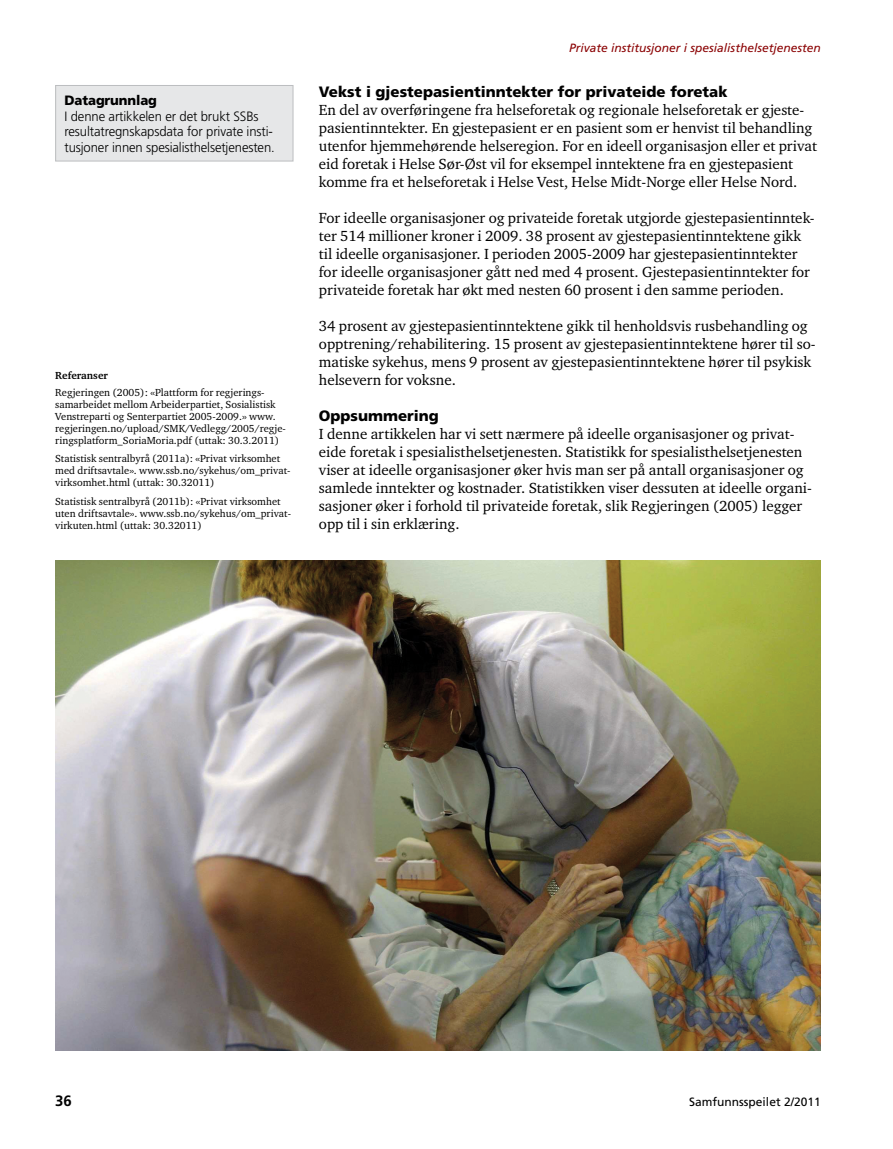
<style>
.page{position:relative;width:893px;height:1149px;background:#fff}
.page>*{position:absolute;margin:0;border:0;box-sizing:border-box;transform-origin:0 0}
.t1{font:15px/18px "Charter ITC Std";color:#000}
.t2{font:900 15px "Frutiger";color:#000}
.t3{font:700 15px "Frutiger";color:#000}
.t4{font:300 13.5px/15.8px "Frutiger";letter-spacing:-.01em;color:#000}
.t5{font:900 13.5px "Frutiger";letter-spacing:-.01em;color:#000}
.t6{font:italic 12px "Frutiger";color:#8b0304}
.t7{font:12px "Frutiger";color:#000}
.t8{font:10.5px/12px "Charter ITC Std";color:#000}
.t9{font:700 10.5px "Charter ITC Std";color:#000}
</style>
<div class="page">
<img style="left:55px;top:560px;width:766px;height:490px">
<div style="left:56px;top:85px;width:237px;height:76px;background:#e6e7e8"></div>
<div style="left:55px;top:85px;width:238px;height:76px;border:1px solid #bcbec0"></div>
<p class="t5" style="left:65px;top:92px;width:94px">Datagrunnlag</p>
<p class="t4" style="left:65px;top:108px;width:212px">I denne artikkelen er det brukt SSBs resultatregnskapsdata for private insti&shy;tusjoner innen spesialisthelsetjenesten.</p>
<p class="t9" style="left:55px;top:369px;width:54px">Referanser</p>
<p class="t8" style="left:55px;top:386px;width:232px">Regjeringen (2005): «Plattform for regjerings&shy;samarbeidet mellom Arbeiderpartiet, Sosialistisk Venstreparti og Senterpartiet 2005-2009.» www. regjeringen.no/upload/SMK/Vedlegg/2005/regje&shy;ringsplatform_SoriaMoria.pdf (uttak: 30.3.2011)</p>
<p class="t8" style="left:55px;top:452px;width:237px">Statistisk sentralbyrå (2011a): «Privat virksomhet med driftsavtale». www.ssb.no/sykehus/om_privat&shy;virksomhet.html (uttak: 30.32011)</p>
<p class="t8" style="left:55px;top:494px;width:237px">Statistisk sentralbyrå (2011b): «Privat virksomhet uten driftsavtale». www.ssb.no/sykehus/om_privat&shy;virkuten.html (uttak: 30.32011)</p>
<p class="t6" style="left:569px;top:41px;width:253px">Private institusjoner i spesialisthelsetjenesten</p>
<p class="t2" style="left:319px;top:82px;width:410px">Vekst i gjestepasientinntekter for privateide foretak</p>
<p class="t1" style="left:319px;top:100px;width:500px">En del av overføringene fra helseforetak og regionale helseforetak er gjeste&shy;pasientinntekter. En gjestepasient er en pasient som er henvist til behandling utenfor hjemmehørende helseregion. For en ideell organisasjon eller et privat eid foretak i Helse Sør-Øst vil for eksempel inntektene fra en gjestepasient komme fra et helseforetak i Helse Vest, Helse Midt-Norge eller Helse Nord.</p>
<p class="t1" style="left:319px;top:208px;width:497px">For ideelle organisasjoner og privateide foretak utgjorde gjestepasientinntek&shy;ter 514 millioner kroner i 2009. 38 prosent av gjestepasientinntektene gikk til ideelle organisasjoner. I perioden 2005-2009 har gjestepasientinntekter for ideelle organisasjoner gått ned med 4 prosent. Gjestepasientinntekter for privateide foretak har økt med nesten 60 prosent i den samme perioden.</p>
<p class="t1" style="left:319px;top:316px;width:498px">34 prosent av gjestepasientinntektene gikk til henholdsvis rusbehandling og opptrening/rehabilitering. 15 prosent av gjestepasientinntektene hører til so&shy;matiske sykehus, mens 9 prosent av gjestepasientinntektene hører til psykisk helsevern for voksne.</p>
<p class="t2" style="left:319px;top:406px;width:122px">Oppsummering</p>
<p class="t1" style="left:319px;top:424px;width:495px">I denne artikkelen har vi sett nærmere på ideelle organisasjoner og privat&shy;eide foretak i spesialisthelsetjenesten. Statistikk for spesialisthelsetjenesten viser at ideelle organisasjoner øker hvis man ser på antall organisasjoner og samlede inntekter og kostnader. Statistikken viser dessuten at ideelle organi&shy;sasjoner øker i forhold til privateide foretak, slik Regjeringen (2005) legger opp til i sin erklæring.</p>
<p class="t3" style="left:55px;top:1091px;width:18px">36</p>
<p class="t7" style="left:689px;top:1094px;width:133px">Samfunnsspeilet 2/2011</p>
</div>
